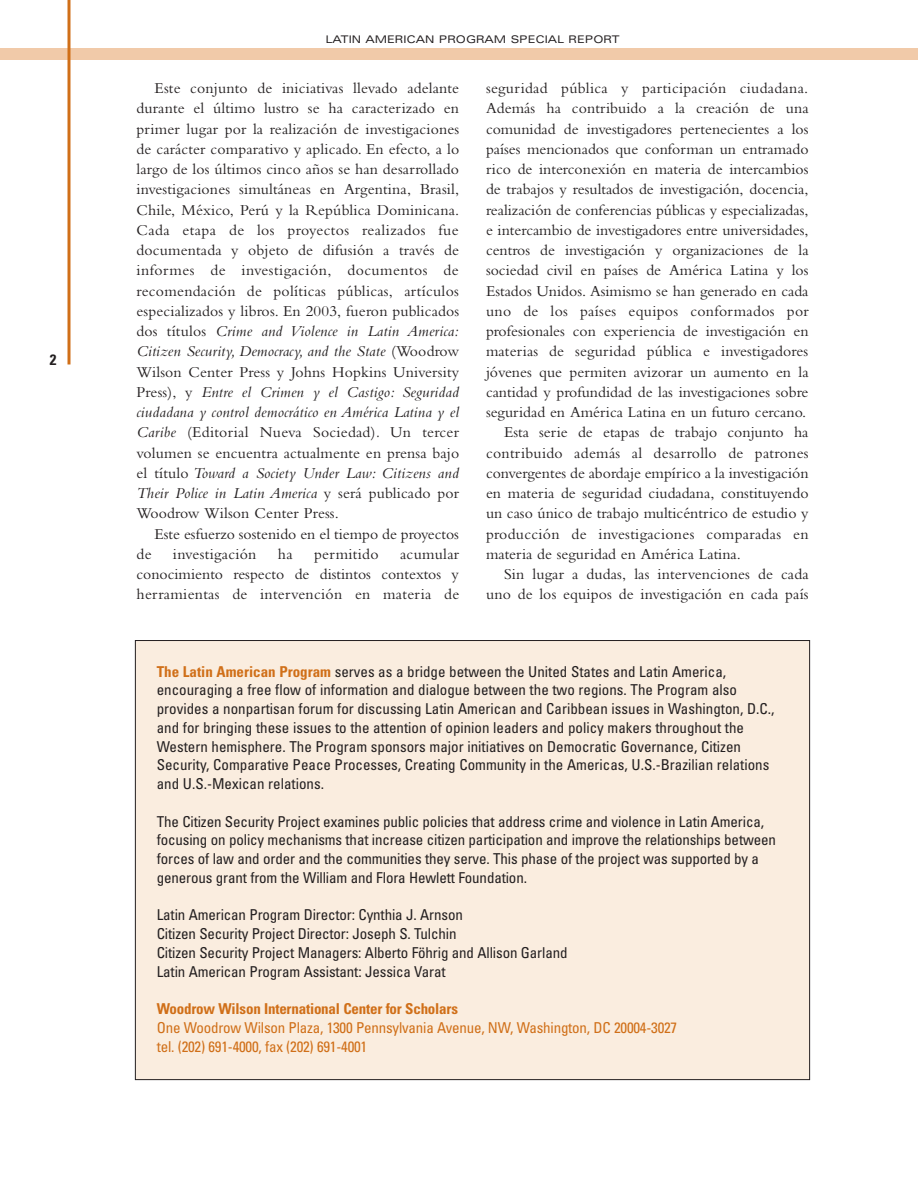
<style>
.page{position:relative;width:918px;height:1188px;background:#fff}
.page>*{position:absolute;margin:0;border:0;box-sizing:border-box;transform-origin:0 0}
.t1{font:15.75px/20.2px "Bembo";color:#231f20;text-align:justify}
.t2{font:15.75px "Bembo";letter-spacing:.02em;color:#231f20}
.t3{font:condensed 15px/18.8px "Univers";letter-spacing:-.01em;color:#231f20}
.t4{font:condensed 15px/18.8px "Univers";letter-spacing:-.015em;color:#d06f18}
.t5{font:700 condensed 15px "Univers";letter-spacing:-.015em;color:#d06f18}
.t6{font:700 condensed 15px "Univers";color:#231f20}
.t7{font:expanded 10.5px "Univers";color:#231f20}
.s1{font-style:italic}
.s2{font-weight:700;color:#d06f18}
</style>
<div class="page">
<div style="left:0;top:48px;width:918px;height:12px;background:#f1caa9"></div>
<hr style="left:68px;top:0;width:3px;height:364px;background:#d06f18">
<div style="left:135px;top:641px;width:675px;height:439px;background:#faeddf"></div>
<p class="t6" style="left:50px;top:354px;width:8px">2</p>
<p class="t7" style="left:325px;top:35px;width:296px">LATIN AMERICAN PROGRAM SPECIAL REPORT</p>
<p class="t1" style="left:136px;top:80px;width:324px;text-indent:18px">Este conjunto de iniciativas llevado adelante durante el último lustro se ha caracterizado en primer lugar por la realización de investigaciones de carácter comparativo y aplicado. En efecto, a lo largo de los últimos cinco años se han desarrollado investigaciones simultáneas en Argentina, Brasil, Chile, México, Perú y la República Dominicana.<br>Cada etapa de los proyectos realizados fue documentada y objeto de difusión a través de informes de investigación, documentos de recomendación de políticas públicas, artículos especializados y libros. En 2003, fueron publicados dos títulos <span class="s1">Crime and Violence in Latin America:<br>Citizen Security, Democracy, and the State</span> (Woodrow Wilson Center Press y Johns Hopkins University Press), y <span class="s1">Entre el Crimen y el Castigo: Seguridad ciudadana y control democrático en América Latina y el Caribe</span> (Editorial Nueva Sociedad)<span class="s1">.</span> Un tercer volumen se encuentra actualmente en prensa bajo el título <span class="s1">Toward a Society Under Law: Citizens and Their Police in Latin America</span> y será publicado por Woodrow Wilson Center Press.</p>
<p class="t1" style="left:155px;top:525px;width:306px">Este esfuerzo sostenido en el tiempo de proyectos</p>
<p class="t1" style="left:137px;top:545px;width:17px">de</p>
<p class="t2" style="left:173px;top:548px;width:85px">investigación</p>
<p class="t1" style="left:278px;top:545px;width:16px">ha</p>
<p class="t2" style="left:314px;top:548px;width:66px">permitido</p>
<p class="t1" style="left:137px;top:545px;width:324px;text-indent:264px">acumular conocimiento respecto de distintos contextos y herramientas de intervención en materia de</p>
<p class="t2" style="left:486px;top:83px;width:324px">seguridad pública y participación ciudadana.</p>
<p class="t1" style="left:486px;top:100px;width:324px">Además ha contribuido a la creación de una</p>
<p class="t1" style="left:486px;top:120px;width:324px">comunidad de investigadores pertenecientes a los</p>
<p class="t1" style="left:486px;top:140px;width:324px">países mencionados que conforman un entramado</p>
<p class="t1" style="left:486px;top:161px;width:324px">rico de interconexión en materia de intercambios</p>
<p class="t1" style="left:486px;top:181px;width:324px">de trabajos y resultados de investigación, docencia,</p>
<p class="t1" style="left:486px;top:201px;width:324px">realización de conferencias públicas y especializadas,</p>
<p class="t1" style="left:486px;top:221px;width:324px">e intercambio de investigadores entre universidades,</p>
<p class="t1" style="left:486px;top:242px;width:324px">centros de investigación y organizaciones de la</p>
<p class="t1" style="left:486px;top:262px;width:324px">sociedad civil en países de América Latina y los</p>
<p class="t1" style="left:486px;top:282px;width:324px">Estados Unidos. Asimismo se han generado en cada</p>
<p class="t2" style="left:486px;top:305px;width:324px">uno de los países equipos conformados por</p>
<p class="t1" style="left:486px;top:323px;width:324px">profesionales con experiencia de investigación en</p>
<p class="t1" style="left:486px;top:343px;width:324px">materias de seguridad pública e investigadores</p>
<p class="t1" style="left:486px;top:363px;width:324px">jóvenes que permiten avizorar un aumento en la</p>
<p class="t1" style="left:486px;top:383px;width:324px">cantidad y profundidad de las investigaciones sobre</p>
<p class="t1" style="left:486px;top:404px;width:322px">seguridad en América Latina en un futuro cercano.</p>
<p class="t1" style="left:504px;top:424px;width:306px">Esta serie de etapas de trabajo conjunto ha</p>
<p class="t2" style="left:486px;top:447px;width:324px">contribuido además al desarrollo de patrones</p>
<p class="t1" style="left:486px;top:464px;width:324px">convergentes de abordaje empírico a la investigación</p>
<p class="t1" style="left:486px;top:485px;width:324px">en materia de seguridad ciudadana, constituyendo</p>
<p class="t1" style="left:486px;top:505px;width:324px">un caso único de trabajo multicéntrico de estudio y</p>
<p class="t2" style="left:486px;top:528px;width:324px">producción de investigaciones comparadas en</p>
<p class="t1" style="left:486px;top:545px;width:256px">materia de seguridad en América Latina.</p>
<p class="t1" style="left:504px;top:566px;width:306px">Sin lugar a dudas, las intervenciones de cada</p>
<p class="t1" style="left:486px;top:586px;width:324px">uno de los equipos de investigación en cada país</p>
<p class="t3" style="left:157px;top:663px;width:619px"><span class="s2">The Latin American Program</span> serves as a bridge between the United States and Latin America, encouraging a free flow of information and dialogue between the two regions. The Program also provides a nonpartisan forum for discussing Latin American and Caribbean issues in Washington, D.C., and for bringing these issues to the attention of opinion leaders and policy makers throughout the Western hemisphere. The Program sponsors major initiatives on Democratic Governance, Citizen Security, Comparative Peace Processes, Creating Community in the Americas, U.S.-Brazilian relations and U.S.-Mexican relations.</p>
<p class="t3" style="left:157px;top:813px;width:621px">The Citizen Security Project examines public policies that address crime and violence in Latin America, focusing on policy mechanisms that increase citizen participation and improve the relationships between forces of law and order and the communities they serve. This phase of the project was supported by a generous grant from the William and Flora Hewlett Foundation.</p>
<p class="t3" style="left:157px;top:907px;width:412px">Latin American Program Director: Cynthia J. Arnson<br>Citizen Security Project Director: Joseph S. Tulchin<br>Citizen Security Project Managers: Alberto Föhrig and Allison Garland Latin American Program Assistant: Jessica Varat</p>
<p class="t5" style="left:157px;top:1003px;width:303px">Woodrow Wilson International Center for Scholars</p>
<p class="t4" style="left:157px;top:1019px;width:522px">One Woodrow Wilson Plaza, 1300 Pennsylvania Avenue, NW, Washington, DC 20004-3027 tel. (202) 691-4000, fax (202) 691-4001</p>
</div>
